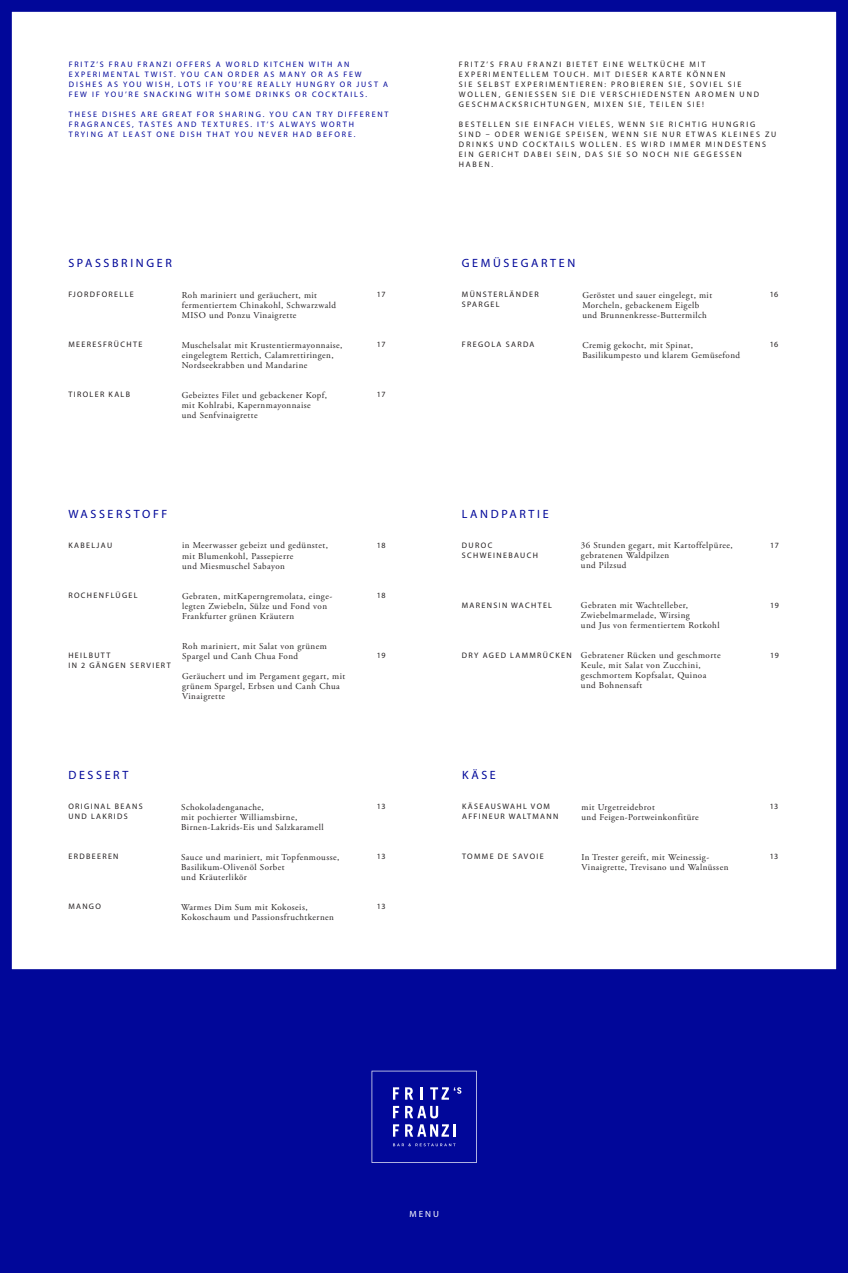
<style>
.page{position:relative;width:848px;height:1273px;background:#fff}
.page>*{position:absolute;margin:0;border:0;box-sizing:border-box;transform-origin:0 0}
.t1{font:12px "Myriad Pro";letter-spacing:.22em;color:#010799}
.t2{font:9px/10px "Adobe Garamond Pro";letter-spacing:.05em;color:#231f20}
.t3{font:9px "Myriad Pro";color:#fff}
.t4{font:8px/10px "Myriad Pro";letter-spacing:.22em;color:#231f20}
.t5{font:8px/10px "Myriad Pro";letter-spacing:.23em;color:#010799}
.t6{font:8px/10px "Myriad Pro";letter-spacing:.17em;color:#231f20}
</style>
<div class="page">
<div style="left:0;top:39px;width:848px;height:1234px;background:#010799"></div>
<div style="left:7px;top:7px;width:833px;height:966px;background:#fff"></div>
<div style="left:3px;top:3px;width:842px;height:975px;border:9px solid #010799"></div>
<svg style="left:371px;top:1070px;width:106px;height:93px"></svg>
<p class="t5" style="left:69px;top:59px;width:320px">FRITZ’S FRAU FRANZI OFFERS A WORLD KITCHEN WITH AN EXPERIMENTAL TWIST. YOU CAN ORDER AS MANY OR AS FEW DISHES AS YOU WISH, LOTS IF YOU’RE REALLY HUNGRY OR JUST A FEW IF YOU’RE SNACKING WITH SOME DRINKS OR COCKTAILS.</p>
<p class="t5" style="left:69px;top:109px;width:321px">THESE DISHES ARE GREAT FOR SHARING. YOU CAN TRY DIFFERENT<br>FRAGRANCES, TASTES AND TEXTURES. IT’S ALWAYS WORTH<br>TRYING AT LEAST ONE DISH THAT YOU NEVER HAD BEFORE.</p>
<p class="t4" style="left:459px;top:59px;width:302px">FRITZ’S FRAU FRANZI BIETET EINE WELTKÜCHE MIT EXPERIMENTELLEM TOUCH. MIT DIESER KARTE KÖNNEN<br>SIE SELBST EXPERIMENTIEREN: PROBIEREN SIE, SOVIEL SIE WOLLEN, GENIESSEN SIE DIE VERSCHIEDENSTEN AROMEN UND GESCHMACKSRICHTUNGEN, MIXEN SIE, TEILEN SIE!</p>
<p class="t4" style="left:459px;top:119px;width:319px">BESTELLEN SIE EINFACH VIELES, WENN SIE RICHTIG HUNGRIG SIND – ODER WENIGE SPEISEN, WENN SIE NUR ETWAS KLEINES ZU DRINKS UND COCKTAILS WOLLEN. ES WIRD IMMER MINDESTENS EIN GERICHT DABEI SEIN, DAS SIE SO NOCH NIE GEGESSEN HABEN.</p>
<h1 class="t1" style="left:68px;top:255px;width:105px">SPASSBRINGER</h1>
<p class="t6" style="left:68px;top:289px;width:67px">FJORDFORELLE</p>
<p class="t6" style="left:68px;top:339px;width:75px">MEERESFRÜCHTE</p>
<p class="t6" style="left:68px;top:389px;width:63px">TIROLER KALB</p>
<p class="t2" style="left:182px;top:290px;width:156px">Roh mariniert und geräuchert, mit fermentiertem Chinakohl, Schwarzwald<br>MISO und Ponzu Vinaigrette</p>
<p class="t2" style="left:182px;top:340px;width:162px">Muschelsalat mit Krustentiermayonnaise, eingelegtem Rettich, Calamrettiringen,<br>Nordseekrabben und Mandarine</p>
<p class="t2" style="left:182px;top:390px;width:147px">Gebeiztes Filet und gebackener Kopf, mit Kohlrabi, Kapernmayonnaise und Senfvinaigrette</p>
<p class="t4" style="left:377px;top:289px;width:10px">17</p>
<p class="t4" style="left:377px;top:339px;width:10px">17</p>
<p class="t4" style="left:377px;top:389px;width:10px">17</p>
<h1 class="t1" style="left:462px;top:255px;width:115px">GEMÜSEGARTEN</h1>
<p class="t6" style="left:462px;top:289px;width:78px">MÜNSTERLÄNDER<br>SPARGEL</p>
<p class="t6" style="left:462px;top:339px;width:74px">FREGOLA SARDA</p>
<p class="t2" style="left:582px;top:290px;width:131px">Geröstet und sauer eingelegt, mit<br>Morcheln, gebackenem Eigelb und Brunnenkresse-Buttermilch</p>
<p class="t2" style="left:582px;top:340px;width:159px">Cremig gekocht, mit Spinat,<br>Basilikumpesto und klarem Gemüsefond</p>
<p class="t4" style="left:769px;top:289px;width:10px">16</p>
<p class="t4" style="left:769px;top:339px;width:10px">16</p>
<h1 class="t1" style="left:68px;top:506px;width:100px">WASSERSTOFF</h1>
<p class="t6" style="left:68px;top:540px;width:45px">KABELJAU</p>
<p class="t6" style="left:68px;top:590px;width:71px">ROCHENFLÜGEL</p>
<p class="t6" style="left:68px;top:650px;width:104px">HEILBUTT<br>IN 2 GÄNGEN SERVIERT</p>
<p class="t2" style="left:182px;top:541px;width:147px">in Meerwasser gebeizt und gedünstet, mit Blumenkohl, Passepierre<br>und Miesmuschel Sabayon</p>
<p class="t2" style="left:182px;top:591px;width:152px">Gebraten, mitKaperngremolata, einge&shy;legten Zwiebeln, Sülze und Fond von<br>Frankfurter grünen Kräutern</p>
<p class="t2" style="left:182px;top:641px;width:146px">Roh mariniert, mit Salat von grünem<br>Spargel und Canh Chua Fond</p>
<p class="t2" style="left:182px;top:671px;width:164px">Geräuchert und im Pergament gegart, mit grünem Spargel, Erbsen und Canh Chua<br>Vinaigrette</p>
<p class="t4" style="left:377px;top:540px;width:10px">18</p>
<p class="t4" style="left:377px;top:590px;width:10px">18</p>
<p class="t4" style="left:377px;top:650px;width:10px">19</p>
<h1 class="t1" style="left:462px;top:506px;width:88px">LANDPARTIE</h1>
<p class="t6" style="left:462px;top:540px;width:77px">DUROC<br>SCHWEINEBAUCH</p>
<p class="t6" style="left:462px;top:600px;width:92px">MARENSIN WACHTEL</p>
<p class="t6" style="left:462px;top:650px;width:111px">DRY AGED LAMMRÜCKEN</p>
<p class="t2" style="left:581px;top:541px;width:153px">36 Stunden gegart, mit Kartoffelpüree, gebratenen Waldpilzen<br>und Pilzsud</p>
<p class="t2" style="left:581px;top:601px;width:140px">Gebraten mit Wachtelleber,<br>Zwiebelmarmelade, Wirsing<br>und Jus von fermentiertem Rotkohl</p>
<p class="t2" style="left:581px;top:651px;width:141px">Gebratener Rücken und geschmorte<br>Keule, mit Salat von Zucchini, geschmortem Kopfsalat, Quinoa und Bohnensaft</p>
<p class="t4" style="left:770px;top:540px;width:10px">17</p>
<p class="t4" style="left:770px;top:600px;width:10px">19</p>
<p class="t4" style="left:770px;top:650px;width:10px">19</p>
<h1 class="t1" style="left:68px;top:767px;width:61px">DESSERT</h1>
<p class="t6" style="left:68px;top:801px;width:76px">ORIGINAL BEANS<br>UND LAKRIDS</p>
<p class="t6" style="left:68px;top:851px;width:52px">ERDBEEREN</p>
<p class="t4" style="left:68px;top:901px;width:34px">MANGO</p>
<p class="t2" style="left:181px;top:802px;width:144px">Schokoladenganache,<br>mit pochierter Williamsbirne,<br>Birnen-Lakrids-Eis und Salzkaramell</p>
<p class="t2" style="left:181px;top:852px;width:160px">Sauce und mariniert, mit Topfenmousse,<br>Basilikum-Olivenöl Sorbet<br>und Kräuterlikör</p>
<p class="t2" style="left:181px;top:902px;width:154px">Warmes Dim Sum mit Kokoseis,<br>Kokoschaum und Passionsfruchtkernen</p>
<p class="t4" style="left:377px;top:801px;width:10px">13</p>
<p class="t4" style="left:377px;top:851px;width:10px">13</p>
<p class="t4" style="left:377px;top:901px;width:10px">13</p>
<h1 class="t1" style="left:462px;top:767px;width:35px">KÄSE</h1>
<p class="t6" style="left:462px;top:801px;width:98px">KÄSEAUSWAHL VOM<br>AFFINEUR WALTMANN</p>
<p class="t6" style="left:462px;top:851px;width:83px">TOMME DE SAVOIE</p>
<p class="t2" style="left:581px;top:802px;width:119px">mit Urgetreidebrot<br>und Feigen-Portweinkonfitüre</p>
<p class="t2" style="left:581px;top:852px;width:148px">In Trester gereift, mit Weinessig-<br>Vinaigrette, Trevisano und Walnüssen</p>
<p class="t4" style="left:769px;top:801px;width:10px">13</p>
<p class="t4" style="left:769px;top:851px;width:10px">13</p>
<p class="t3" style="left:409px;top:1209px;width:31px">MENU</p>
</div>
